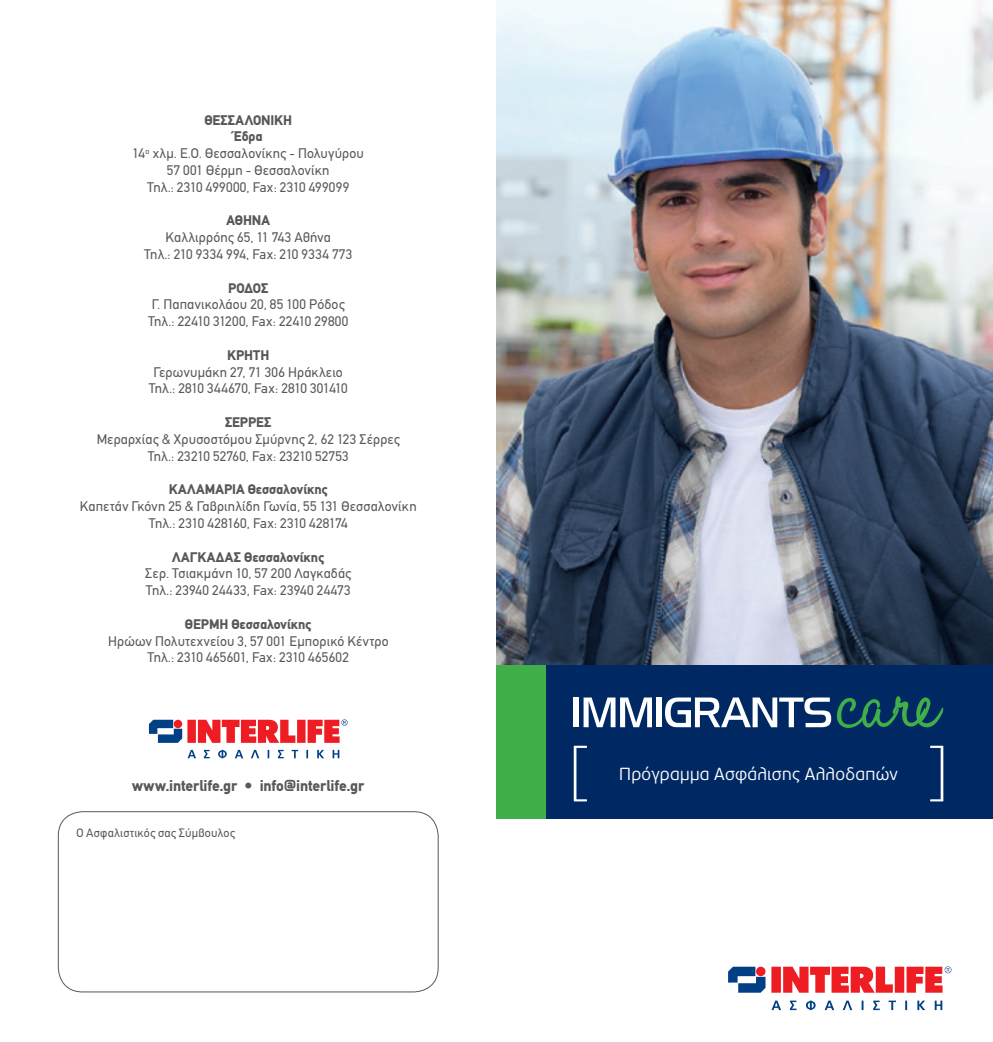
<style>
.page{position:relative;width:993px;height:1042px;background:#fff}
.page>*{position:absolute;margin:0;border:0;box-sizing:border-box;transform-origin:0 0}
.t1{font:300 17.5px "PF Beau Sans Pro";letter-spacing:.015em;color:#fff}
.t2{font:900 15.75px "PF Din Text";letter-spacing:-.01em;color:#57585a}
.t3{font:14px/16.8px "PF Din Text";letter-spacing:.015em;color:#57585a;text-align:center}
.t4{font:900 14px "PF Din Text";color:#57585a}
.t5{font:12.25px "PF Din Text";letter-spacing:.015em;color:#57585a}
.s1{font-weight:900}
</style>
<div class="page">
<svg style="left:728px;top:966px;width:223px;height:44px"></svg>
<div style="left:58px;top:811px;width:380px;height:181px;border:1px solid #57585a;border-radius:24px"></div>
<svg style="left:149px;top:719px;width:198px;height:39px"></svg>
<img style="left:496px;top:0;width:496px;height:665px">
<div style="left:496px;top:665px;width:496px;height:154px;background:#002964"></div>
<div style="left:496px;top:665px;width:50px;height:154px;background:#40ae49"></div>
<svg style="left:930px;top:746px;width:13px;height:55px"></svg>
<svg style="left:573px;top:746px;width:13px;height:55px"></svg>
<div style="left:573px;top:697px;width:6px;height:30px;background:#fff"></div>
<svg style="left:583px;top:697px;width:68px;height:30px"></svg>
<div style="left:656px;top:697px;width:5px;height:30px;background:#fff"></div>
<svg style="left:665px;top:697px;width:165px;height:30px"></svg>
<svg style="left:837px;top:696px;width:107px;height:32px"></svg>
<p class="t3" style="left:132px;top:111px;width:233px"><span class="s1">ΘΕΣΣΑΛΟΝΙΚΗ<br>Έδρα<br></span>14<sup>ο</sup> χλμ. Ε.Ο. Θεσσαλονίκης - Πολυγύρου<br>57 001 Θέρμη - Θεσσαλονίκη<br>Τηλ.: 2310 499000, Fax: 2310 499099</p>
<p class="t4" style="left:226px;top:212px;width:45px">ΑΘΗΝΑ</p>
<p class="t3" style="left:144px;top:229px;width:210px">Καλλιρρόης 65, 11 743 Αθήνα<br>Τηλ.: 210 9334 994, Fax: 210 9334 773</p>
<p class="t4" style="left:228px;top:279px;width:42px">ΡΟΔΟΣ</p>
<p class="t3" style="left:148px;top:296px;width:202px;text-align:left">Γ. Παπανικολάου 20, 85 100 Ρόδος<br>Τηλ.: 22410 31200, Fax: 22410 29800</p>
<p class="t4" style="left:227px;top:347px;width:44px">ΚΡΗΤΗ</p>
<p class="t3" style="left:149px;top:363px;width:200px">Γερωνυμάκη 27, 71 306 Ηράκλειο<br>Τηλ.: 2810 344670, Fax: 2810 301410</p>
<p class="t4" style="left:225px;top:414px;width:48px">ΣΕΡΡΕΣ</p>
<p class="t3" style="left:97px;top:431px;width:304px">Μεραρχίας &amp; Χρυσοστόμου Σμύρνης 2, 62 123 Σέρρες<br>Τηλ.: 23210 52760, Fax: 23210 52753</p>
<p class="t4" style="left:169px;top:481px;width:161px">ΚΑΛΑΜΑΡΙΑ Θεσσαλονίκης</p>
<p class="t3" style="left:80px;top:498px;width:338px">Καπετάν Γκόνη 25 &amp; Γαβριηλίδη Γωνία, 55 131 Θεσσαλονίκη<br>Τηλ.: 2310 428160, Fax: 2310 428174</p>
<p class="t4" style="left:172px;top:548px;width:154px">ΛΑΓΚΑΔΑΣ Θεσσαλονίκης</p>
<p class="t3" style="left:145px;top:565px;width:207px;text-align:left">Σερ. Τσιακμάνη 10, 57 200 Λαγκαδάς<br>Τηλ.: 23940 24433, Fax: 23940 24473</p>
<p class="t4" style="left:185px;top:615px;width:128px">ΘΕΡΜΗ Θεσσαλονίκης</p>
<p class="t3" style="left:108px;top:632px;width:282px">Ηρώων Πολυτεχνείου 3, 57 001 Εμπορικό Κέντρο<br>Τηλ.: 2310 465601, Fax: 2310 465602</p>
<p class="t2" style="left:132px;top:776px;width:233px">www.interlife.gr • info@interlife.gr</p>
<p class="t5" style="left:76px;top:825px;width:160px">Ο Ασφαλιστικός σας Σύμβουλος</p>
<p class="t1" style="left:619px;top:764px;width:280px">Πρόγραμμα Ασφάλισης Αλλοδαπών</p>
</div>
